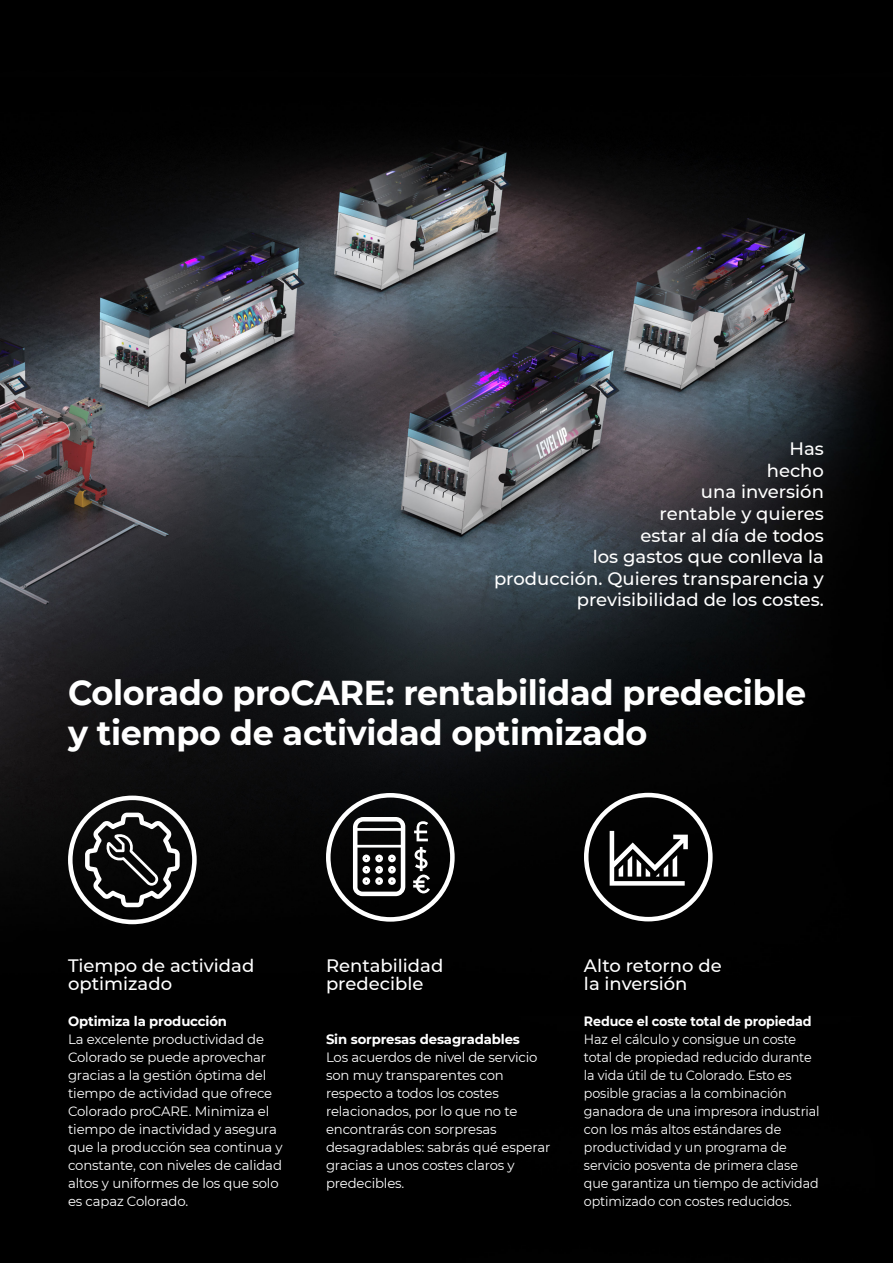
<style>
.page{position:relative;width:893px;height:1263px;background:#fff}
.page>*{position:absolute;margin:0;border:0;box-sizing:border-box;transform-origin:0 0}
.Sub_Title{font:700 34.5px/40.5px "Montserrat";letter-spacing:-.01em;color:#fff}
.Body_tekst{font:500 18px/21.6px "Montserrat";color:#fff}
.Body_tekst-2{font:13.5px/18px "Montserrat";letter-spacing:-.01em;color:#fff}
.Body_tekst-3{font:13.5px/18px "Montserrat";letter-spacing:-.01em;color:#fff;scale:.94 1}
.Body_tekst-4{font:700 13.5px "Montserrat";letter-spacing:-.01em;color:#fff}
.Body_tekst-5{font:700 13.5px "Montserrat";letter-spacing:-.01em;color:#fff;scale:.94 1}
</style>
<div class="page">
<img style="left:0;top:0;width:893px;height:1263px">
<svg style="left:584px;top:793px;width:129px;height:128px"></svg>
<svg style="left:326px;top:793px;width:129px;height:128px"></svg>
<svg style="left:68px;top:796px;width:129px;height:128px"></svg>
<p class="Body_tekst" style="left:494px;top:437px;width:331px;text-align:right">Has<br>hecho<br>una inversión<br>rentable y quieres<br>estar al día de todos<br>los gastos que conlleva la producción. Quieres transparencia y previsibilidad de los costes.</p>
<p class="Sub_Title" style="left:68px;top:670px;width:740px">Colorado proCARE: rentabilidad predecible y tiempo de actividad optimizado</p>
<p class="Body_tekst" style="left:68px;top:956px;width:188px;line-height:18px">Tiempo de actividad optimizado</p>
<p class="Body_tekst" style="left:326px;top:956px;width:119px;line-height:18px">Rentabilidad predecible</p>
<p class="Body_tekst-4" style="left:326px;top:1029px;width:195px">Sin sorpresas desagradables</p>
<p class="Body_tekst-2" style="left:326px;top:1048px;width:226px">Los acuerdos de nivel de servicio son muy transparentes con respecto a todos los costes relacionados, por lo que no te encontrarás con sorpresas desagradables: sabrás qué esperar gracias a unos costes claros y predecibles.</p>
<p class="Body_tekst-4" style="left:68px;top:1011px;width:161px">Optimiza la producción</p>
<p class="Body_tekst-2" style="left:68px;top:1030px;width:216px">La excelente productividad de<br>Colorado se puede aprovechar gracias a la gestión óptima del tiempo de actividad que ofrece<br>Colorado proCARE. Minimiza el tiempo de inactividad y asegura que la producción sea continua y constante, con niveles de calidad altos y uniformes de los que solo es capaz Colorado.</p>
<p class="Body_tekst" style="left:584px;top:956px;width:139px;line-height:18px">Alto retorno de la inversión</p>
<p class="Body_tekst-5" style="left:584px;top:1011px;width:244px">Reduce el coste total de propiedad</p>
<p class="Body_tekst-3" style="left:584px;top:1030px;width:252px">Haz el cálculo y consigue un coste total de propiedad reducido durante la vida útil de tu Colorado. Esto es posible gracias a la combinación ganadora de una impresora industrial con los más altos estándares de productividad y un programa de servicio posventa de primera clase que garantiza un tiempo de actividad optimizado con costes reducidos.</p>
</div>
